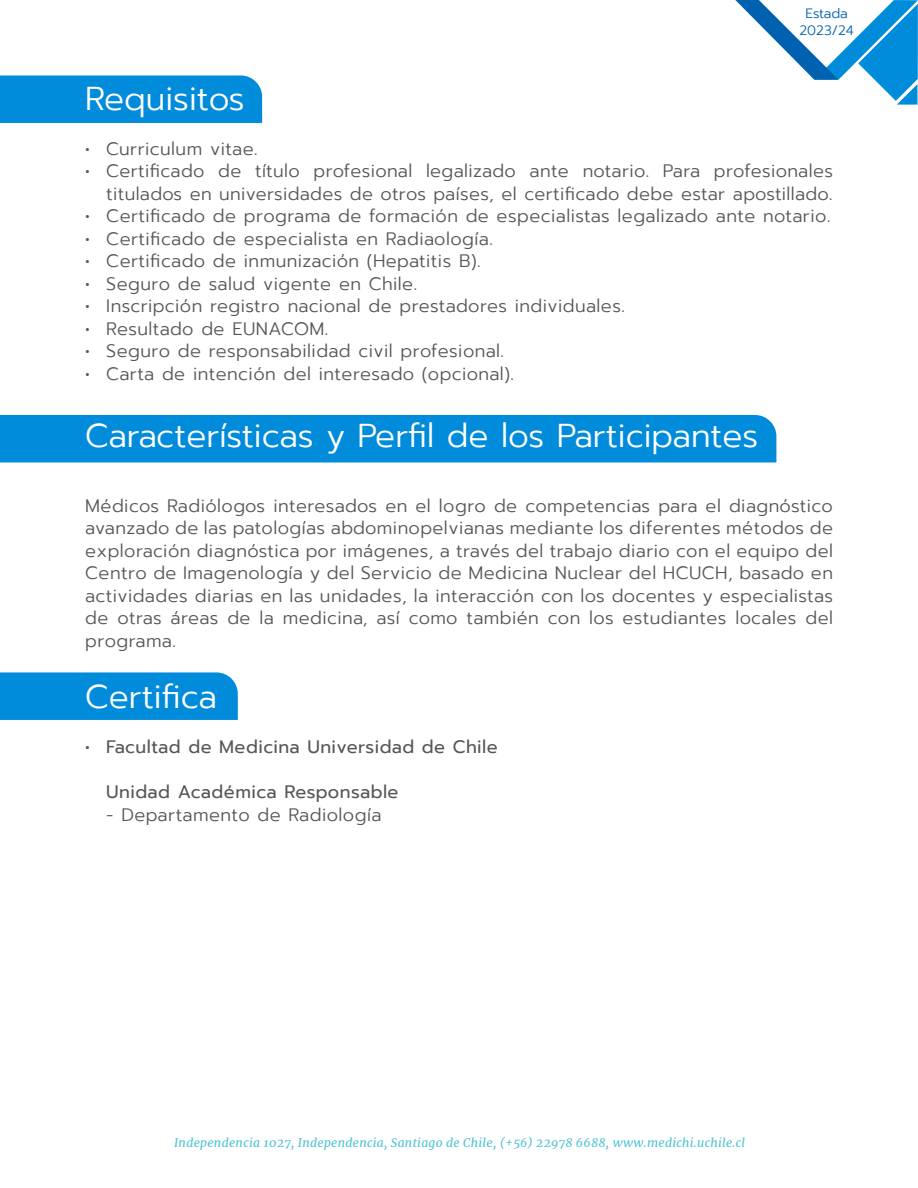
<style>
.page{position:relative;width:918px;height:1188px;background:#fff}
.page>*{position:absolute;margin:0;border:0;box-sizing:border-box;transform-origin:0 0}
.t1{font:300 33px "Prompt";color:#fff}
.t2{font:300 18px/22.5px "Prompt";letter-spacing:.025em;color:#575756;text-align:right}
.t3{font:18px "Prompt";letter-spacing:.025em;color:#575756}
.t4{font:300 13.5px/16.2px "Prompt";color:#0061b0;text-align:center}
.t5{font:italic 12px "Merriweather";letter-spacing:.025em;color:#00a9c2}
</style>
<div class="page">
<svg style="left:735px;top:0;width:183px;height:105px"></svg>
<div style="left:0;top:75px;width:262px;height:48px;background:#008cdb"></div>
<div style="left:0;top:415px;width:776px;height:47px;background:#008cdb"></div>
<div style="left:0;top:672px;width:238px;height:48px;background:#008cdb"></div>
<p class="t4" style="left:800px;top:6px;width:56px">Estada<br>2023/24</p>
<h1 class="t1" style="left:85px;top:75px;width:161px">Requisitos</h1>
<p class="t2" style="left:85px;top:137px;width:174px">• Curriculum vitae.</p>
<p class="t2" style="left:85px;top:160px;width:749px">• Certificado de título profesional legalizado ante notario. Para profesionales titulados en universidades de otros países, el certificado debe estar apostillado.</p>
<p class="t2" style="left:85px;top:205px;width:747px">• Certificado de programa de formación de especialistas legalizado ante notario.</p>
<p class="t2" style="left:85px;top:227px;width:409px">• Certificado de especialista en Radiaología.</p>
<p class="t2" style="left:85px;top:250px;width:397px">• Certificado de inmunización (Hepatitis B).</p>
<p class="t2" style="left:85px;top:272px;width:333px">• Seguro de salud vigente en Chile.</p>
<p class="t2" style="left:85px;top:295px;width:541px">• Inscripción registro nacional de prestadores individuales.</p>
<p class="t2" style="left:85px;top:317px;width:244px">• Resultado de EUNACOM.</p>
<p class="t2" style="left:85px;top:340px;width:420px">• Seguro de responsabilidad civil profesional.</p>
<p class="t2" style="left:85px;top:362px;width:430px">• Carta de intención del interesado (opcional).</p>
<h1 class="t1" style="left:85px;top:413px;width:675px">Características y Perfil de los Participantes</h1>
<p class="t2" style="left:85px;top:494px;width:749px;text-align:justify">Médicos Radiólogos interesados en el logro de competencias para el diagnóstico avanzado de las patologías abdominopelvianas mediante los diferentes métodos de exploración diagnóstica por imágenes, a través del trabajo diario con el equipo del Centro de Imagenología y del Servicio de Medicina Nuclear del HCUCH, basado en actividades diarias en las unidades, la interacción con los docentes y especialistas de otras áreas de la medicina, así como también con los estudiantes locales del programa.</p>
<h1 class="t1" style="left:85px;top:674px;width:133px">Certifica</h1>
<p class="t3" style="left:85px;top:734px;width:414px">• Facultad de Medicina Universidad de Chile</p>
<p class="t3" style="left:106px;top:779px;width:294px">Unidad Académica Responsable</p>
<p class="t2" style="left:106px;top:803px;width:277px">- Departamento de Radiología</p>
<p class="t5" style="left:174px;top:1134px;width:572px">Independencia 1027, Independencia, Santiago de Chile, (+56) 22978 6688, www.medichi.uchile.cl</p>
</div>
